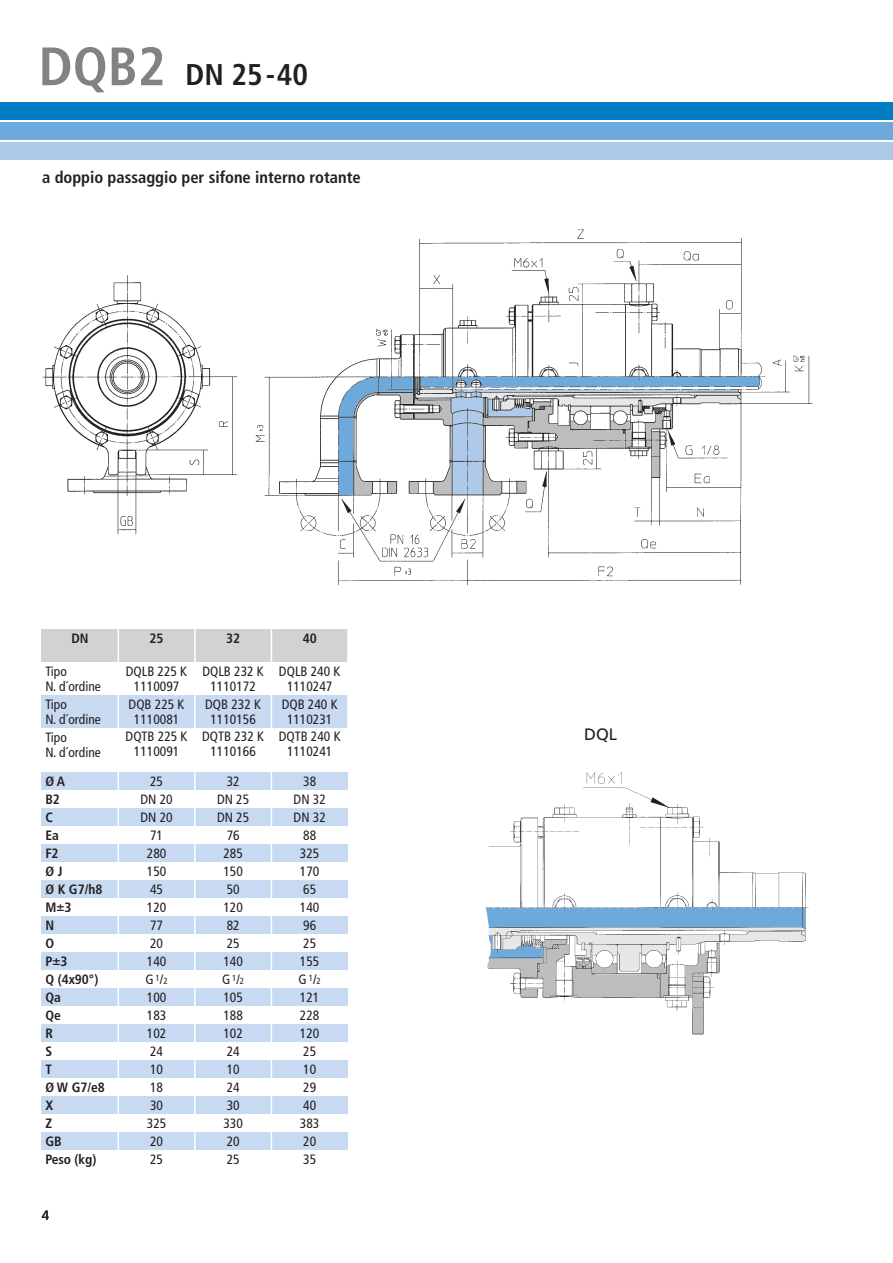
<style>
.page{position:relative;width:893px;height:1263px;background:#fff}
.page>*{position:absolute;margin:0;border:0;box-sizing:border-box;transform-origin:0 0}
.t1{font:700 condensed 30px "Frutiger";color:#231f20}
.t2{font:700 condensed 16.5px "Frutiger";color:#231f20}
.t3{font:16.5px "Frutiger";color:#231f20}
.t4{font:condensed 13.5px/18px "Frutiger";color:#231f20;text-align:center}
.t5{font:700 condensed 13.5px/18px "Frutiger";color:#231f20}
.t6{font:13.5px "Frutiger";color:#231f20}
.s1{font-size:54px;color:#808284}
.s2{font-size:8.85px}
</style>
<div class="page">
<div style="left:0;top:102px;width:892px;height:18px;background:#007dc5"></div>
<div style="left:0;top:122px;width:892px;height:18px;background:#6ea9db"></div>
<div style="left:0;top:142px;width:892px;height:18px;background:#adcaea"></div>
<img style="left:255px;top:229px;width:558px;height:357px">
<img style="left:42px;top:275px;width:196px;height:260px">
<img style="left:485px;top:772px;width:324px;height:263px">
<div style="left:42px;top:629px;width:306px;height:33px;background:#d1d2d4"></div>
<div style="left:42px;top:695px;width:306px;height:33px;background:#c7daf1"></div>
<hr style="left:118px;top:622px;width:1px;height:111px;background:#fff">
<hr style="left:194px;top:622px;width:2px;height:111px;background:#fff">
<hr style="left:271px;top:622px;width:1px;height:111px;background:#fff">
<hr style="left:347px;top:622px;width:2px;height:111px;background:#fff">
<div style="left:42px;top:772px;width:306px;height:18px;background:#c7daf1"></div>
<div style="left:42px;top:808px;width:306px;height:18px;background:#c7daf1"></div>
<div style="left:42px;top:844px;width:306px;height:18px;background:#c7daf1"></div>
<div style="left:42px;top:880px;width:306px;height:18px;background:#c7daf1"></div>
<div style="left:42px;top:916px;width:306px;height:18px;background:#c7daf1"></div>
<div style="left:42px;top:952px;width:306px;height:18px;background:#c7daf1"></div>
<div style="left:42px;top:988px;width:306px;height:18px;background:#c7daf1"></div>
<div style="left:42px;top:1024px;width:306px;height:18px;background:#c7daf1"></div>
<div style="left:42px;top:1060px;width:306px;height:18px;background:#c7daf1"></div>
<div style="left:42px;top:1096px;width:306px;height:18px;background:#c7daf1"></div>
<div style="left:42px;top:1132px;width:306px;height:18px;background:#c7daf1"></div>
<hr style="left:118px;top:765px;width:1px;height:421px;background:#fff">
<hr style="left:194px;top:765px;width:2px;height:421px;background:#fff">
<hr style="left:271px;top:765px;width:1px;height:421px;background:#fff">
<h1 class="t1" style="left:39px;top:63px;width:271px"><span class="s1">DQB2</span> DN 25-40</h1>
<p class="t2" style="left:42px;top:170px;width:320px">a doppio passaggio per sifone interno rotante</p>
<p class="t5" style="left:71px;top:630px;width:19px">DN</p>
<p class="t4" style="left:45px;top:665px;width:57px;line-height:15px;text-align:left">Tipo<br>N. d´ordine</p>
<p class="t4" style="left:45px;top:698px;width:57px;line-height:15px;text-align:left">Tipo<br>N. d´ordine</p>
<p class="t4" style="left:45px;top:731px;width:57px;line-height:15px;text-align:left">Tipo<br>N. d´ordine</p>
<p class="t5" style="left:45px;top:773px;width:61px">Ø A<br>B2<br>C<br>Ea<br>F2<br>Ø J<br>Ø K G7/h8<br>M±3<br>N<br>O<br>P±3<br>Q (4x90°)<br>Qa<br>Qe<br>R<br>S<br>T<br>Ø W G7/e8<br>X<br>Z<br>GB<br>Peso (kg)</p>
<p class="t6" style="left:42px;top:1210px;width:9px">4</p>
<p class="t5" style="left:150px;top:630px;width:16px">25</p>
<p class="t4" style="left:126px;top:665px;width:63px;line-height:15px">DQLB 225 K<br>1110097</p>
<p class="t4" style="left:129px;top:698px;width:57px;line-height:15px">DQB 225 K<br>1110081</p>
<p class="t4" style="left:126px;top:730px;width:63px;line-height:15px">DQTB 225 K<br>1110091</p>
<p class="t5" style="left:226px;top:630px;width:16px">32</p>
<p class="t4" style="left:202px;top:665px;width:63px;line-height:15px">DQLB 232 K<br>1110172</p>
<p class="t4" style="left:205px;top:698px;width:57px;line-height:15px">DQB 232 K<br>1110156</p>
<p class="t4" style="left:202px;top:730px;width:63px;line-height:15px">DQTB 232 K<br>1110166</p>
<p class="t5" style="left:303px;top:630px;width:16px">40</p>
<p class="t4" style="left:279px;top:665px;width:63px;line-height:15px">DQLB 240 K<br>1110247</p>
<p class="t4" style="left:282px;top:698px;width:57px;line-height:15px">DQB 240 K<br>1110231</p>
<p class="t4" style="left:279px;top:730px;width:63px;line-height:15px">DQTB 240 K<br>1110241</p>
<p class="t4" style="left:140px;top:773px;width:34px">25<br>DN 20<br>DN 20<br>71<br>280<br>150<br>45<br>120<br>77<br>20<br>140<br>G <sup>1</sup>/<span class="s2">2<br></span>100<br>183<br>102<br>24<br>10<br>18<br>30<br>325<br>20<br>25</p>
<p class="t4" style="left:217px;top:773px;width:34px">32<br>DN 25<br>DN 25<br>76<br>285<br>150<br>50<br>120<br>82<br>25<br>140<br>G <sup>1</sup>/<span class="s2">2<br></span>105<br>188<br>102<br>24<br>10<br>24<br>30<br>330<br>20<br>25</p>
<p class="t4" style="left:294px;top:773px;width:34px">38<br>DN 32<br>DN 32<br>88<br>325<br>170<br>65<br>140<br>96<br>25<br>155<br>G <sup>1</sup>/<span class="s2">2<br></span>121<br>228<br>120<br>25<br>10<br>29<br>40<br>383<br>20<br>35</p>
<p class="t3" style="left:584px;top:728px;width:34px">DQL</p>
</div>
